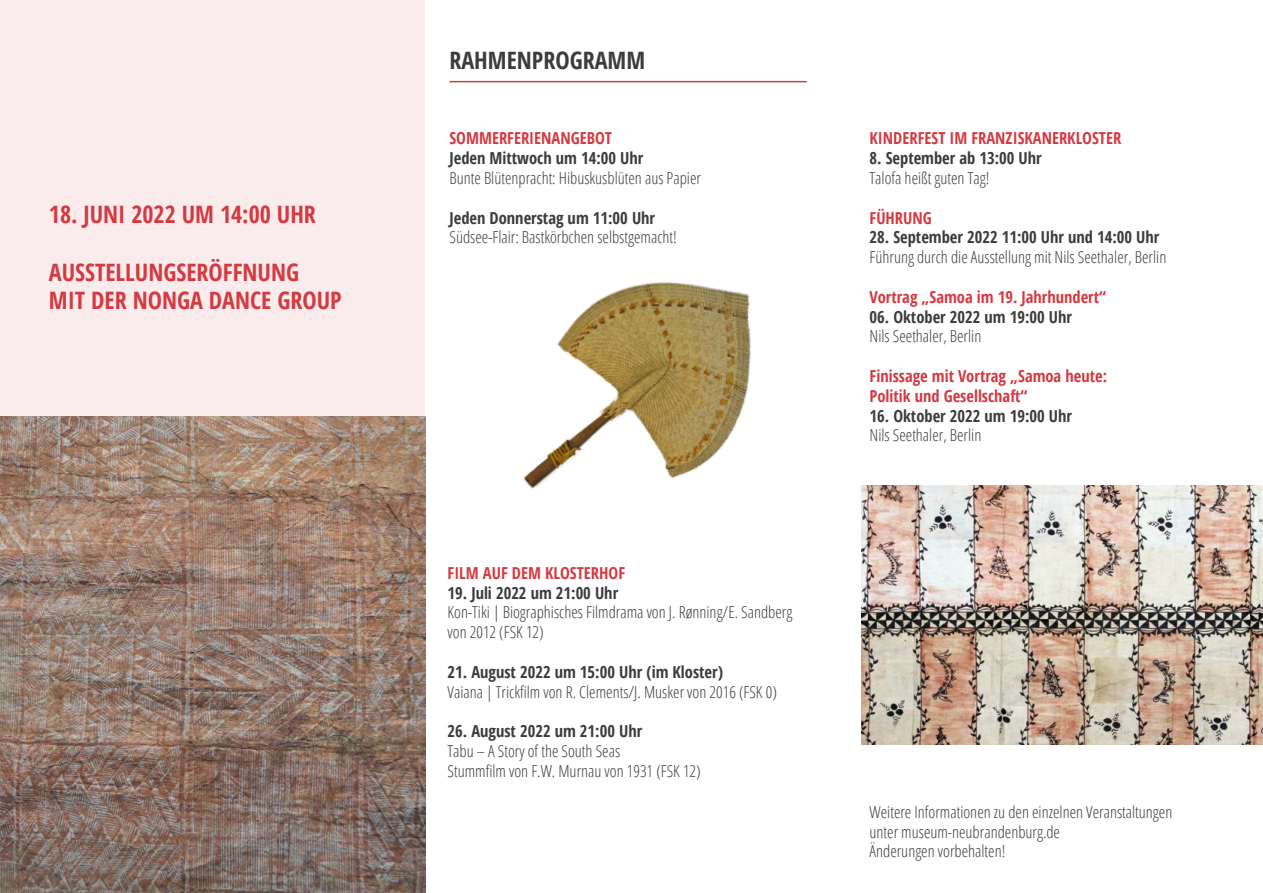
<style>
.page{position:relative;width:1263px;height:893px;background:#fff}
.page>*{position:absolute;margin:0;border:0;box-sizing:border-box;transform-origin:0 0}
.t1{font:700 condensed 24px/28.8px "Open Sans";color:#d43a41}
.t2{font:700 condensed 24px "Open Sans";color:#3c3c3b}
.t3{font:300 condensed 16.5px/19.8px "Open Sans";color:#3c3c3b}
.t4{font:700 condensed 16.5px "Open Sans";color:#3c3c3b}
.t5{font:700 condensed 16.5px/19.8px "Open Sans";color:#d43a41}
</style>
<div class="page">
<div style="left:0;top:0;width:425px;height:893px;background:#faebec"></div>
<hr style="left:449px;top:81px;width:358px;height:1px;background:#d43a41">
<img style="left:861px;top:485px;width:402px;height:259px">
<img style="left:0;top:417px;width:425px;height:476px">
<img style="left:523px;top:282px;width:228px;height:207px">
<h1 class="t1" style="left:49px;top:199px;width:269px">18. JUNI 2022 UM 14:00 UHR</h1>
<h1 class="t1" style="left:49px;top:257px;width:294px">AUSSTELLUNGSERÖFFNUNG<br>MIT DER NONGA DANCE GROUP</h1>
<h1 class="t2" style="left:449px;top:43px;width:197px">RAHMENPROGRAMM</h1>
<p class="t5" style="left:449px;top:128px;width:164px">SOMMERFERIENANGEBOT</p>
<p class="t4" style="left:449px;top:147px;width:195px">Jeden Mittwoch um 14:00 Uhr</p>
<p class="t3" style="left:449px;top:168px;width:253px">Bunte Blütenpracht: Hibuskusblüten aus Papier</p>
<p class="t4" style="left:449px;top:206px;width:207px">Jeden Donnerstag um 11:00 Uhr</p>
<p class="t3" style="left:449px;top:227px;width:229px">Südsee-Flair: Bastkörbchen selbstgemacht!</p>
<p class="t5" style="left:448px;top:563px;width:179px">FILM AUF DEM KLOSTERHOF</p>
<p class="t4" style="left:448px;top:581px;width:172px">19. Juli 2022 um 21:00 Uhr</p>
<p class="t3" style="left:448px;top:602px;width:346px">Kon-Tiki | Biographisches Filmdrama von J. Rønning/E. Sandberg von 2012 (FSK 12)</p>
<p class="t4" style="left:448px;top:660px;width:277px">21. August 2022 um 15:00 Uhr (im Kloster)</p>
<p class="t3" style="left:448px;top:681px;width:331px">Vaiana | Trickfilm von R. Clements/J. Musker von 2016 (FSK 0)</p>
<p class="t4" style="left:448px;top:720px;width:196px">26. August 2022 um 21:00 Uhr</p>
<p class="t3" style="left:448px;top:741px;width:255px">Tabu – A Story of the South Seas<br>Stummfilm von F.W. Murnau von 1931 (FSK 12)</p>
<p class="t5" style="left:869px;top:128px;width:253px">KINDERFEST IM FRANZISKANERKLOSTER</p>
<p class="t4" style="left:869px;top:147px;width:174px">8. September ab 13:00 Uhr</p>
<p class="t3" style="left:869px;top:168px;width:121px">Talofa heißt guten Tag!</p>
<p class="t5" style="left:869px;top:207px;width:64px">FÜHRUNG</p>
<p class="t4" style="left:869px;top:226px;width:291px">28. September 2022 11:00 Uhr und 14:00 Uhr</p>
<p class="t3" style="left:869px;top:247px;width:298px">Führung durch die Ausstellung mit Nils Seethaler, Berlin</p>
<p class="t5" style="left:869px;top:287px;width:238px">Vortrag „Samoa im 19. Jahrhundert“</p>
<p class="t4" style="left:869px;top:305px;width:204px">06. Oktober 2022 um 19:00 Uhr</p>
<p class="t3" style="left:869px;top:326px;width:113px">Nils Seethaler, Berlin</p>
<p class="t5" style="left:869px;top:366px;width:239px">Finissage mit Vortrag „Samoa heute:<br>Politik und Gesellschaft“</p>
<p class="t4" style="left:869px;top:404px;width:204px">16. Oktober 2022 um 19:00 Uhr</p>
<p class="t3" style="left:869px;top:425px;width:113px">Nils Seethaler, Berlin</p>
<p class="t3" style="left:869px;top:801px;width:304px">Weitere Informationen zu den einzelnen Veranstaltungen unter museum-neubrandenburg.de<br>Änderungen vorbehalten!</p>
</div>
